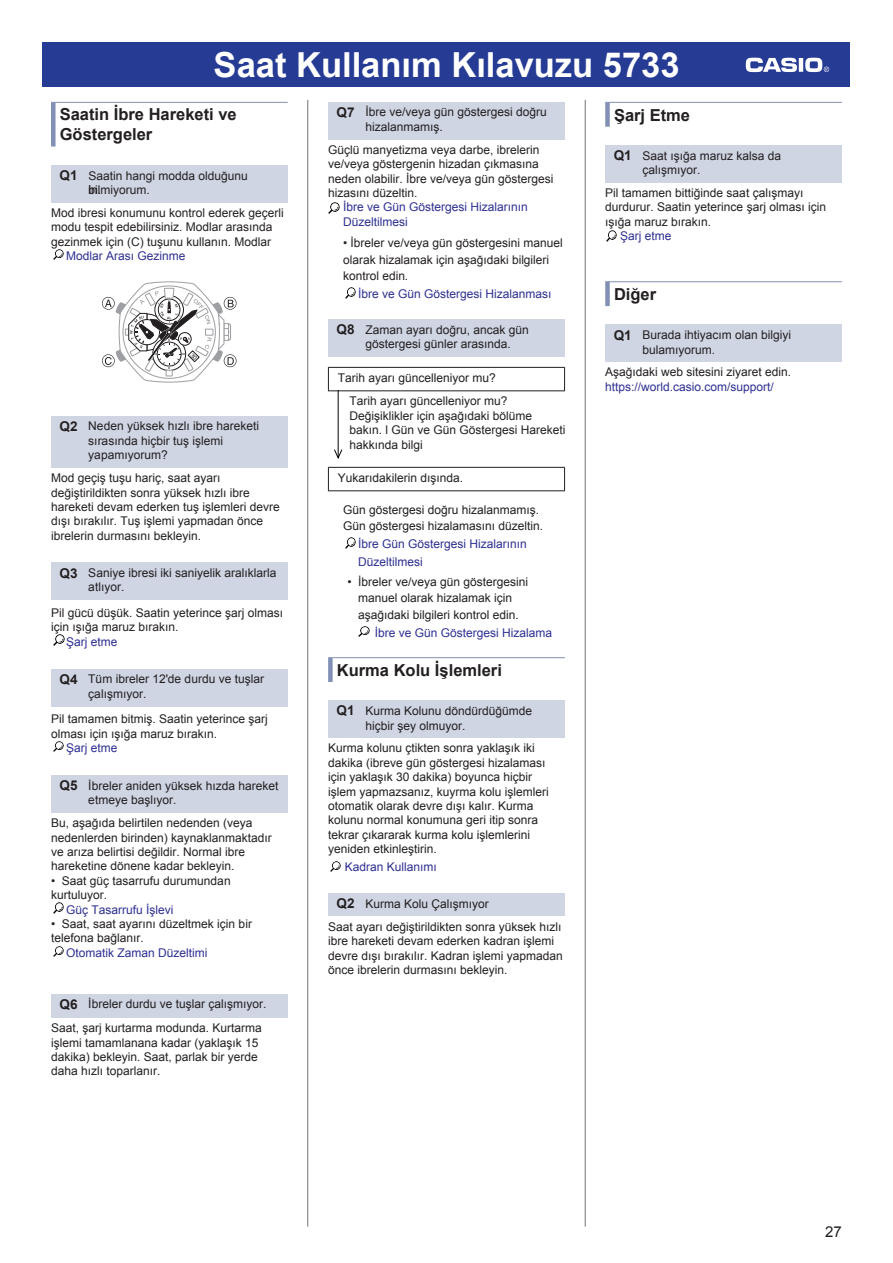
<style>
.page{position:relative;width:893px;height:1263px;background:#fff}
.page>*{position:absolute;margin:0;border:0;box-sizing:border-box;transform-origin:0 0}
.t1{font:700 34.5px "Arial";color:#fff}
.t2{font:700 16.5px/19.8px "Arial";color:#231f20}
.t3{font:15px "Arial";color:#231f20}
.t4{font:12px/14.4px "Arial";color:#231f20}
.t5{font:12px/14.4px "Arial";color:#2e3092}
.s1{font-weight:700;font-size:13.5px}
</style>
<div class="page">
<hr style="left:585px;top:100px;width:1px;height:1127px;background:#727276">
<hr style="left:308px;top:100px;width:1px;height:1127px;background:#727276">
<hr style="left:51px;top:102px;width:237px;height:1px;background:#8290b6">
<svg style="left:51px;top:102px;width:7px;height:44px"></svg>
<div style="left:51px;top:165px;width:237px;height:38px;background:#cfd5e3"></div>
<div style="left:51px;top:416px;width:237px;height:52px;background:#cfd5e3"></div>
<div style="left:51px;top:563px;width:237px;height:37px;background:#cfd5e3"></div>
<div style="left:51px;top:669px;width:237px;height:37px;background:#cfd5e3"></div>
<div style="left:51px;top:775px;width:237px;height:38px;background:#cfd5e3"></div>
<div style="left:51px;top:994px;width:237px;height:23px;background:#cfd5e3"></div>
<div style="left:328px;top:102px;width:237px;height:37px;background:#cfd5e3"></div>
<div style="left:328px;top:319px;width:237px;height:37px;background:#cfd5e3"></div>
<hr style="left:328px;top:367px;width:237px;height:1px;background:#231f20">
<svg style="left:564px;top:367px;width:1px;height:24px"></svg>
<hr style="left:328px;top:391px;width:237px;height:1px;background:#231f20">
<svg style="left:328px;top:367px;width:1px;height:24px"></svg>
<hr style="left:338px;top:391px;width:1px;height:67px;background:#030303">
<svg style="left:334px;top:449px;width:8px;height:10px"></svg>
<hr style="left:328px;top:467px;width:237px;height:1px;background:#231f20">
<svg style="left:564px;top:467px;width:1px;height:23px"></svg>
<hr style="left:328px;top:490px;width:237px;height:1px;background:#231f20">
<svg style="left:328px;top:467px;width:1px;height:24px"></svg>
<hr style="left:328px;top:657px;width:237px;height:1px;background:#8290b6">
<div style="left:328px;top:657px;width:5px;height:25px;background:#8290b6"></div>
<div style="left:328px;top:701px;width:237px;height:37px;background:#cfd5e3"></div>
<div style="left:328px;top:893px;width:237px;height:23px;background:#cfd5e3"></div>
<hr style="left:605px;top:102px;width:237px;height:1px;background:#8290b6">
<div style="left:605px;top:102px;width:5px;height:25px;background:#8290b6"></div>
<div style="left:605px;top:145px;width:237px;height:38px;background:#cfd5e3"></div>
<hr style="left:605px;top:281px;width:237px;height:1px;background:#8290b6">
<div style="left:605px;top:281px;width:5px;height:25px;background:#8290b6"></div>
<div style="left:605px;top:325px;width:237px;height:37px;background:#cfd5e3"></div>
<div style="left:43px;top:43px;width:807px;height:44px;background:#263b94"></div>
<hr style="left:799px;top:58px;width:4px;height:14px;background:#fff">
<svg style="left:746px;top:58px;width:51px;height:14px"></svg>
<svg style="left:805px;top:58px;width:24px;height:14px"></svg>
<svg style="left:53px;top:249px;width:11px;height:11px"></svg>
<svg style="left:328px;top:203px;width:11px;height:11px"></svg>
<svg style="left:345px;top:538px;width:11px;height:10px"></svg>
<svg style="left:359px;top:626px;width:11px;height:11px"></svg>
<svg style="left:330px;top:861px;width:11px;height:11px"></svg>
<svg style="left:606px;top:231px;width:11px;height:10px"></svg>
<svg style="left:345px;top:287px;width:11px;height:11px"></svg>
<svg style="left:53px;top:741px;width:11px;height:11px"></svg>
<svg style="left:53px;top:946px;width:11px;height:11px"></svg>
<svg style="left:53px;top:903px;width:11px;height:10px"></svg>
<svg style="left:53px;top:635px;width:11px;height:10px"></svg>
<svg style="left:102px;top:281px;width:135px;height:102px"></svg>
<h1 class="t1" style="left:214px;top:42px;width:467px">Saat Kullanım Kılavuzu 5733</h1>
<h2 class="t2" style="left:60px;top:105px;width:178px">Saatin İbre Hareketi ve<br>Göstergeler</h2>
<p class="t4" style="left:88px;top:168px;width:161px;text-indent:-29px"><span class="s1">Q1</span> Saatin hangi modda olduğunu bilmiyorum.</p>
<p class="t4" style="left:51px;top:178px;width:234px;line-height:23px;text-indent:37px">in.<br>Mod ibresi konumunu kontrol ederek geçerli</p>
<p class="t4" style="left:51px;top:220px;width:223px">modu tespit edebilirsiniz. Modlar arasında gezinmek için (C) tuşunu kullanın. Modlar</p>
<p class="t5" style="left:66px;top:249px;width:121px">Modlar Arası Gezinme</p>
<p class="t4" style="left:88px;top:419px;width:172px;text-indent:-29px"><span class="s1">Q2</span> Neden yüksek hızlı ibre hareketi sırasında hiçbir tuş işlemi yapamıyorum?</p>
<p class="t4" style="left:51px;top:471px;width:230px">Mod geçiş tuşu hariç, saat ayarı değiştirildikten sonra yüksek hızlı ibre hareketi devam ederken tuş işlemleri devre dışı bırakılır. Tuş işlemi yapmadan önce ibrelerin durmasını bekleyin.</p>
<p class="t4" style="left:88px;top:566px;width:190px;text-indent:-29px"><span class="s1">Q3</span> Saniye ibresi iki saniyelik aralıklarla atlıyor.</p>
<p class="t4" style="left:51px;top:605px;width:234px">Pil gücü düşük. Saatin yeterince şarj olması için ışığa maruz bırakın.</p>
<p class="t5" style="left:66px;top:634px;width:53px">Şarj etme</p>
<p class="t4" style="left:88px;top:672px;width:177px;text-indent:-29px"><span class="s1">Q4</span> Tüm ibreler 12'de durdu ve tuşlar çalışmıyor.</p>
<p class="t4" style="left:51px;top:712px;width:218px">Pil tamamen bitmiş. Saatin yeterince şarj olması için ışığa maruz bırakın.</p>
<p class="t5" style="left:66px;top:741px;width:53px">Şarj etme</p>
<p class="t4" style="left:88px;top:778px;width:192px;text-indent:-29px"><span class="s1">Q5</span> İbreler aniden yüksek hızda hareket etmeye başlıyor.</p>
<p class="t4" style="left:51px;top:816px;width:222px">Bu, aşağıda belirtilen nedenden (veya nedenlerden birinden) kaynaklanmaktadır ve arıza belirtisi değildir. Normal ibre hareketine dönene kadar bekleyin.</p>
<p class="t4" style="left:51px;top:873px;width:181px">• Saat güç tasarrufu durumundan kurtuluyor.</p>
<p class="t5" style="left:66px;top:902px;width:109px">Güç Tasarrufu İşlevi</p>
<p class="t4" style="left:51px;top:917px;width:202px">• Saat, saat ayarını düzeltmek için bir telefona bağlanır.</p>
<p class="t5" style="left:66px;top:945px;width:143px">Otomatik Zaman Düzeltimi</p>
<p class="t4" style="left:51px;top:992px;width:217px;line-height:23.9px;text-indent:9px"><span class="s1">Q6</span> İbreler durdu ve tuşlar çalışmıyor.<br>Saat, şarj kurtarma modunda. Kurtarma</p>
<p class="t4" style="left:51px;top:1035px;width:209px;text-align:justify">işlemi tamamlanana kadar (yaklaşık 15 dakika) bekleyin. Saat, parlak bir yerde daha hızlı toparlanır.</p>
<p class="t4" style="left:365px;top:105px;width:183px;text-indent:-29px"><span class="s1">Q7</span> İbre ve/veya gün göstergesi doğru hizalanmamış.</p>
<p class="t4" style="left:328px;top:142px;width:227px">Güçlü manyetizma veya darbe, ibrelerin ve/veya göstergenin hizadan çıkmasına neden olabilir. İbre ve/veya gün göstergesi hizasını düzeltin.</p>
<p class="t5" style="left:343px;top:200px;width:186px">İbre ve Gün Göstergesi Hizalarının<br>Düzeltilmesi</p>
<p class="t4" style="left:343px;top:234px;width:221px;line-height:16.8px">• İbreler ve/veya gün göstergesini manuel olarak hizalamak için aşağıdaki bilgileri kontrol edin.</p>
<p class="t5" style="left:358px;top:287px;width:195px">İbre ve Gün Göstergesi Hizalanması</p>
<p class="t4" style="left:365px;top:322px;width:165px;text-indent:-29px"><span class="s1">Q8</span> Zaman ayarı doğru, ancak gün göstergesi günler arasında.</p>
<p class="t4" style="left:349px;top:366px;width:160px;line-height:23.4px;text-indent:-12px">Tarih ayarı güncelleniyor mu?<br>Tarih ayarı güncelleniyor mu?</p>
<p class="t4" style="left:349px;top:409px;width:218px">Değişiklikler için aşağıdaki bölüme bakın. l Gün ve Gün Göstergesi Hareketi hakkında bilgi</p>
<p class="t4" style="left:338px;top:471px;width:127px">Yukarıdakilerin dışında.</p>
<p class="t4" style="left:343px;top:501px;width:202px;line-height:16.5px">Gün göstergesi doğru hizalanmamış.<br>Gün göstergesi hizalamasını düzeltin.</p>
<p class="t5" style="left:358px;top:535px;width:170px;line-height:18px">İbre Gün Göstergesi Hizalarının<br>Düzeltilmesi</p>
<p class="t4" style="left:348px;top:573px;width:182px;line-height:16.5px;text-align:center">• İbreler ve/veya gün göstergesini manuel olarak hizalamak için aşağıdaki bilgileri kontrol edin.</p>
<p class="t5" style="left:375px;top:626px;width:179px">İbre ve Gün Göstergesi Hizalama</p>
<h2 class="t2" style="left:337px;top:661px;width:167px">Kurma Kolu İşlemleri</h2>
<p class="t4" style="left:365px;top:704px;width:168px;text-indent:-29px"><span class="s1">Q1</span> Kurma Kolunu döndürdüğümde hiçbir şey olmuyor.</p>
<p class="t4" style="left:328px;top:741px;width:222px">Kurma kolunu çtikten sonra yaklaşık iki dakika (ibreve gün göstergesi hizalaması için yaklaşık 30 dakika) boyunca hiçbir işlem yapmazsanız, kuyrma kolu işlemleri otomatik olarak devre dışı kalır. Kurma kolunu normal konumuna geri itip sonra tekrar çıkararak kurma kolu işlemlerini yeniden etkinleştirin.</p>
<p class="t5" style="left:345px;top:860px;width:94px">Kadran Kullanımı</p>
<p class="t4" style="left:328px;top:892px;width:235px;line-height:23px;text-indent:9px"><span class="s1">Q2</span> Kurma Kolu Çalışmıyor<br>Saat ayarı değiştirildikten sonra yüksek hızlı</p>
<p class="t4" style="left:328px;top:934px;width:236px">ibre hareketi devam ederken kadran işlemi devre dışı bırakılır. Kadran işlemi yapmadan önce ibrelerin durmasını bekleyin.</p>
<h2 class="t2" style="left:614px;top:106px;width:78px">Şarj Etme</h2>
<p class="t4" style="left:643px;top:148px;width:140px;text-indent:-29px"><span class="s1">Q1</span> Saat ışığa maruz kalsa da çalışmıyor.</p>
<p class="t4" style="left:605px;top:186px;width:222px">Pil tamamen bittiğinde saat çalışmayı durdurur. Saatin yeterince şarj olması için ışığa maruz bırakın.</p>
<p class="t5" style="left:620px;top:229px;width:53px">Şarj etme</p>
<h2 class="t2" style="left:614px;top:285px;width:44px">Diğer</h2>
<p class="t4" style="left:642px;top:328px;width:150px;text-indent:-29px"><span class="s1">Q1</span> Burada ihtiyacım olan bilgiyi bulamıyorum.</p>
<p class="t4" style="left:605px;top:365px;width:188px">Aşağıdaki web sitesini ziyaret edin.</p>
<p class="t5" style="left:605px;top:380px;width:170px">https://world.casio.com/support/</p>
<p class="t3" style="left:825px;top:1222px;width:18px">27</p>
</div>
